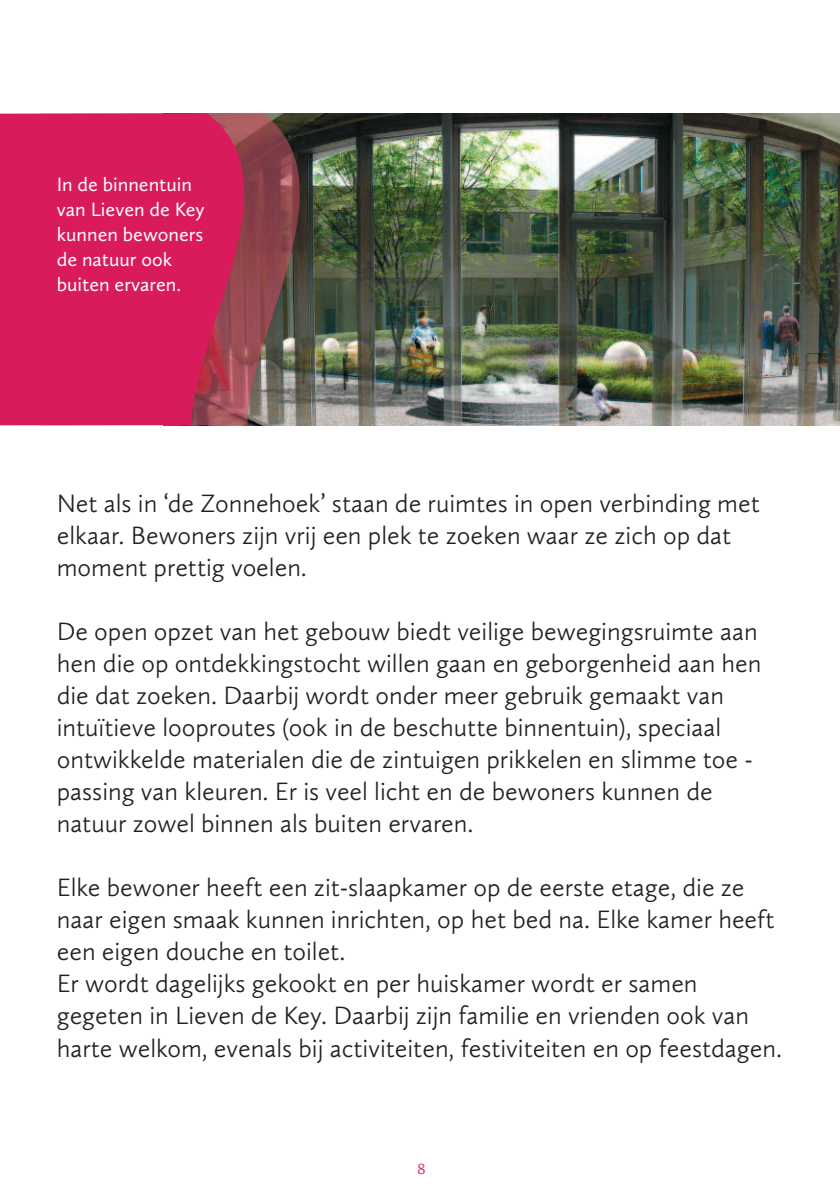
<style>
.page{position:relative;width:840px;height:1191px;background:#fff}
.page>*{position:absolute;margin:0;border:0;box-sizing:border-box;transform-origin:0 0}
.t1{font:300 26px/32px "Calluna Sans";color:#231f20}
.t2{font:20px/25px "Calluna Sans";color:#fff}
.t3{font:16px "Legacy Sans ITC Std";color:#d91a5b}
</style>
<div class="page">
<img style="left:300px;top:113px;width:539px;height:312px">
<svg style="left:0;top:113px;width:298px;height:312px;background:#c42859"></svg>
<p class="t2" style="left:57px;top:174px;width:149px">In de binnentuin van Lieven de Key kunnen bewoners de natuur ook buiten ervaren.</p>
<p class="t1" style="left:57px;top:490px;width:704px">Net als in ‘de Zonnehoek’ staan de ruimtes in open verbinding met elkaar. Bewoners zijn vrij een plek te zoeken waar ze zich op dat moment prettig voelen.</p>
<p class="t1" style="left:57px;top:618px;width:705px">De open opzet van het gebouw biedt veilige bewegingsruimte aan hen die op ontdekkingstocht willen gaan en geborgenheid aan hen die dat zoeken. Daarbij wordt onder meer gebruik gemaakt van intuïtieve looproutes (ook in de beschutte binnentuin), speciaal ontwikkelde materialen die de zintuigen prikkelen en slimme toe - passing van kleuren. Er is veel licht en de bewoners kunnen de natuur zowel binnen als buiten ervaren.</p>
<p class="t1" style="left:57px;top:874px;width:726px">Elke bewoner heeft een zit-slaapkamer op de eerste etage, die ze naar eigen smaak kunnen inrichten, op het bed na. Elke kamer heeft een eigen douche en toilet.<br>Er wordt dagelijks gekookt en per huiskamer wordt er samen gegeten in Lieven de Key. Daarbij zijn familie en vrienden ook van harte welkom, evenals bij activiteiten, festiviteiten en op feestdagen.</p>
<p class="t3" style="left:417px;top:1161px;width:10px">8</p>
</div>
